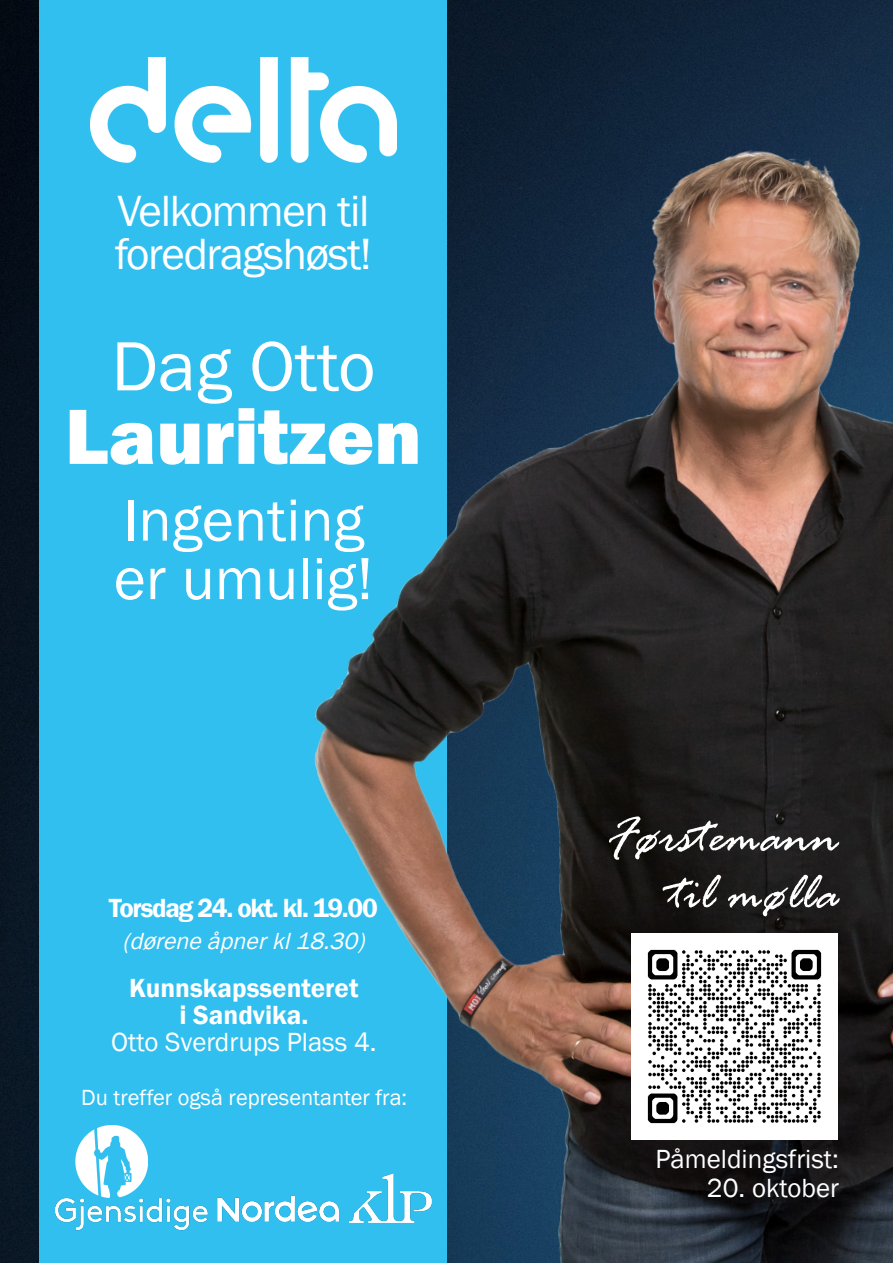
<style>
.page{position:relative;width:893px;height:1263px;background:#fff}
.page>*{position:absolute;margin:0;border:0;box-sizing:border-box;transform-origin:0 0}
.t1{font:800 81px "Franklin Gothic";color:#fff}
.t2{font:72px "Franklin Gothic";color:#fff}
.t3{font:61.5px "Franklin Gothic";color:#fff}
.t4{font:italic 54px "Rage";color:#fff}
.t5{font:45px "Franklin Gothic";letter-spacing:-.03em;color:#fff}
.t6{font:27px "Franklin Gothic";color:#fff}
.t7{font:600 27px "Franklin Gothic";color:#fff}
.t8{font:600 27px "Franklin Gothic";letter-spacing:-.05em;color:#fff}
.t9{font:italic 24px "Franklin Gothic";color:#fff}
.t10{font:22.5px "Franklin Gothic";color:#fff}
</style>
<div class="page">
<img style="left:0;top:0;width:40px;height:1263px">
<div style="left:40px;top:0;width:207px;height:1263px;background:#30bfef"></div>
<img style="left:90px;top:57px;width:157px;height:119px">
<img style="left:247px;top:0;width:646px;height:1263px">
<img style="left:632px;top:933px;width:206px;height:207px">
<img style="left:66px;top:1126px;width:81px;height:58px">
<img style="left:56px;top:1184px;width:157px;height:54px">
<img style="left:213px;top:1189px;width:131px;height:42px">
<img style="left:350px;top:1173px;width:81px;height:49px">
<p class="t5" style="left:117px;top:183px;width:253px">Velkommen til</p>
<p class="t5" style="left:115px;top:226px;width:258px">foredragshøst!</p>
<p class="t2" style="left:111px;top:322px;width:266px">Dag Otto</p>
<p class="t1" style="left:65px;top:384px;width:358px">Lauritzen</p>
<p class="t3" style="left:123px;top:482px;width:242px">Ingenting</p>
<p class="t3" style="left:114px;top:540px;width:261px">er umulig!</p>
<p class="t8" style="left:109px;top:891px;width:270px">Torsdag 24. okt. kl. 19.00</p>
<p class="t9" style="left:122px;top:926px;width:251px">(døreneåpnerkl18.30)</p>
<p class="t7" style="left:129px;top:971px;width:231px">Kunnskapssenteret</p>
<p class="t7" style="left:179px;top:998px;width:131px">i Sandvika.</p>
<p class="t6" style="left:111px;top:1025px;width:267px">Otto Sverdrups Plass 4.</p>
<p class="t10" style="left:81px;top:1084px;width:328px">Du treffer også representanter fra:</p>
<p class="t4" style="left:607px;top:807px;width:233px">Førstemann</p>
<p class="t4" style="left:669px;top:864px;width:171px">til mølla</p>
<p class="t6" style="left:655px;top:1142px;width:185px">Påmeldingsfrist:</p>
<p class="t6" style="left:707px;top:1171px;width:134px">20. oktober</p>
</div>
